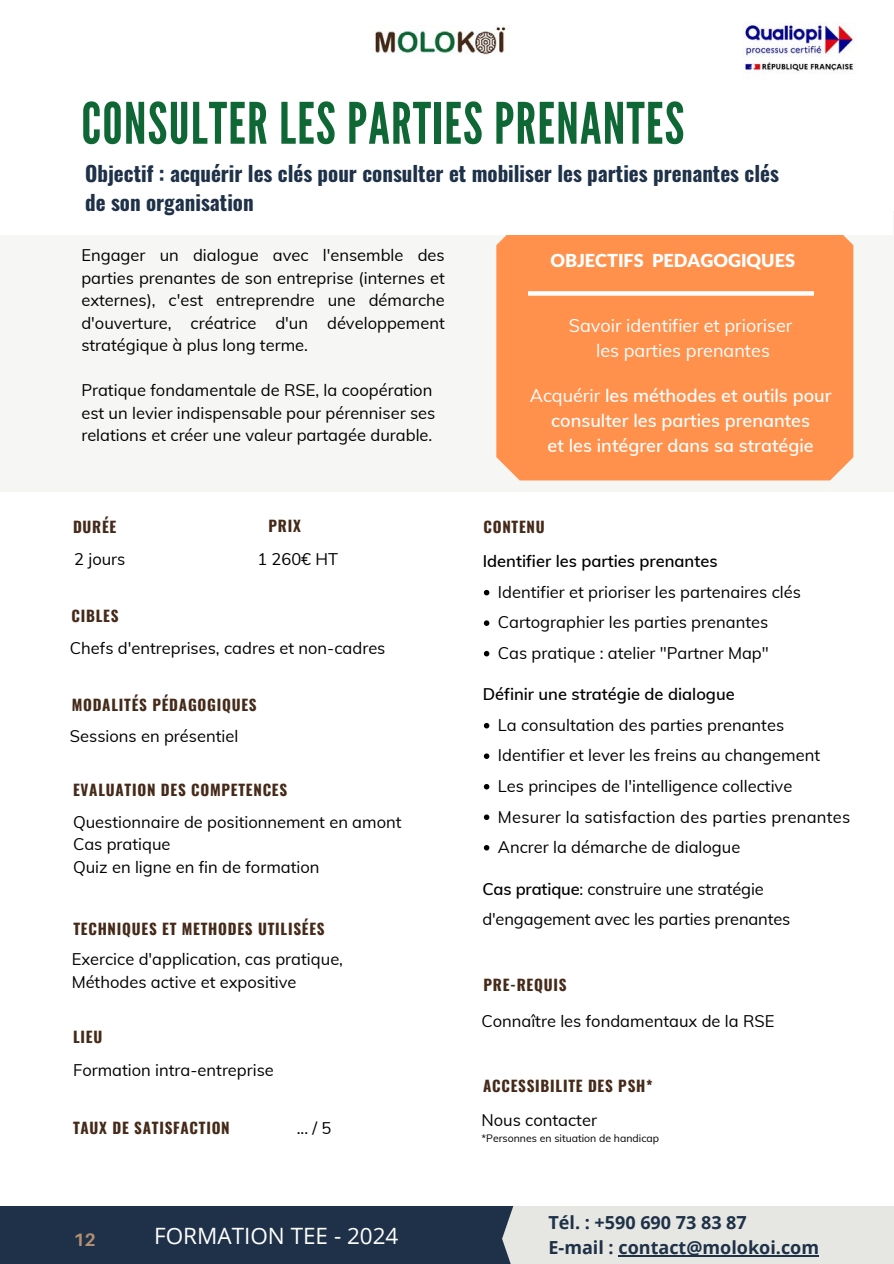
<style>
.page{position:relative;width:894px;height:1264px;background:#fff}
.page>*{position:absolute;margin:0;border:0;box-sizing:border-box;transform-origin:0 0}
.t1{font:57px "League Gothic";letter-spacing:.025em;color:#0e6734}
.t2{font:22.5px "Open Sans";color:#fff}
.t3{font:700 21px/29.2px "Oswald";color:#1e3148}
.t4{font:600 18px "Muli";color:#fff}
.t5{font:18px "Muli";color:#fff}
.t6{font:700 18px/24.8px "Open Sans";color:#1e3148}
.t7{font:900 18px "Lato Latin";color:#fff}
.t8{font:700 18px "Aileron";color:#b39073}
.t9{font:16.5px/22.5px "Muli";color:#000;text-align:justify}
.t10{font:600 16.5px "Muli";color:#000}
.t11{font:700 15.15px "Oswald";letter-spacing:.05em;color:#452a19}
.t12{font:10.5px "Muli";color:#000}
.s1{font-weight:400}
.s2{font-weight:600}
</style>
<div class="page">
<div style="left:0;top:211px;width:893px;height:280px;background:#f6f6f5"></div>
<div style="left:496px;top:235px;width:357px;height:245px;background:#ff914d"></div>
<div style="left:0;top:0;width:893px;height:234px;background:#fff"></div>
<div style="left:528px;top:291px;width:285px;height:5px;background:#fff"></div>
<svg style="left:483px;top:590px;width:6px;height:5px"></svg>
<svg style="left:483px;top:620px;width:6px;height:6px"></svg>
<svg style="left:483px;top:651px;width:6px;height:5px"></svg>
<svg style="left:483px;top:723px;width:6px;height:5px"></svg>
<svg style="left:483px;top:753px;width:6px;height:6px"></svg>
<svg style="left:483px;top:784px;width:6px;height:5px"></svg>
<svg style="left:483px;top:814px;width:6px;height:6px"></svg>
<svg style="left:483px;top:845px;width:6px;height:5px"></svg>
<div style="left:496px;top:1205px;width:397px;height:58px;background:#e6e7e2"></div>
<div style="left:0;top:1205px;width:513px;height:58px;background:#1e3148"></div>
<hr style="left:618px;top:1254px;width:201px;height:2px;background:#1e3148">
<img style="left:374px;top:25px;width:132px;height:30px">
<img style="left:743px;top:23px;width:112px;height:49px">
<p class="t1" style="left:81px;top:90px;width:604px">CONSULTER LES PARTIES PRENANTES</p>
<p class="t3" style="left:85px;top:158px;width:695px">Objectif : acquérir les clés pour consulter et mobiliser les parties prenantes clés de son organisation</p>
<h6 class="t9" style="left:81px;top:244px;width:365px">Engager un dialogue avec l'ensemble des parties prenantes de son entreprise (internes et externes), c'est entreprendre une démarche d'ouverture, créatrice d'un développement stratégique à plus long terme.</h6>
<p class="t9" style="left:81px;top:379px;width:355px;text-align:left">Pratique fondamentale de RSE, la coopération est un levier indispensable pour pérenniser ses relations et créer une valeur partagée durable.</p>
<p class="t11" style="left:73px;top:515px;width:45px">DURÉE</p>
<p class="t9" style="left:74px;top:547px;width:53px">2 jours</p>
<p class="t11" style="left:268px;top:514px;width:34px">PRIX</p>
<p class="t9" style="left:257px;top:547px;width:82px">1 260€ HT</p>
<h4 class="t11" style="left:72px;top:604px;width:48px">CIBLES</h4>
<p class="t9" style="left:70px;top:636px;width:317px">Chefs d'entreprises, cadres et non-cadres</p>
<p class="t11" style="left:72px;top:692px;width:186px">MODALITÉS PÉDAGOGIQUES</p>
<p class="t9" style="left:70px;top:724px;width:170px">Sessions en présentiel</p>
<p class="t11" style="left:73px;top:778px;width:216px">EVALUATION DES COMPETENCES</p>
<p class="t9" style="left:73px;top:810px;width:330px">Questionnaire de positionnement en amont</p>
<p class="t9" style="left:73px;top:832px;width:99px">Cas pratique</p>
<p class="t9" style="left:73px;top:855px;width:248px">Quiz en ligne en fin de formation</p>
<p class="t11" style="left:73px;top:916px;width:253px">TECHNIQUES ET METHODES UTILISÉES</p>
<p class="t9" style="left:72px;top:947px;width:273px">Exercice d'application, cas pratique,</p>
<p class="t9" style="left:72px;top:970px;width:226px">Méthodes active et expositive</p>
<p class="t11" style="left:73px;top:1025px;width:31px">LIEU</p>
<p class="t9" style="left:73px;top:1058px;width:202px">Formation intra-entreprise</p>
<p class="t11" style="left:73px;top:1115px;width:158px">TAUX DE SATISFACTION</p>
<p class="t9" style="left:297px;top:1116px;width:36px">... / 5</p>
<h2 class="t8" style="left:73px;top:1227px;width:24px">12</h2>
<p class="t2" style="left:154px;top:1219px;width:246px">FORMATION TEE - 2024</p>
<h3 class="t7" style="left:550px;top:252px;width:246px">OBJECTIFS PEDAGOGIQUES</h3>
<p class="t5" style="left:568px;top:314px;width:225px">Savoir identifier et prioriser</p>
<p class="t5" style="left:596px;top:339px;width:175px">les parties prenantes</p>
<p class="t4" style="left:529px;top:384px;width:303px"><span class="s1">Acquérir</span> les méthodes et outils pour</p>
<p class="t4" style="left:551px;top:408px;width:260px">consulter les parties prenantes</p>
<p class="t4" style="left:547px;top:433px;width:267px">et les intégrer dans sa stratégie</p>
<h1 class="t11" style="left:483px;top:515px;width:63px">CONTENU</h1>
<p class="t10" style="left:482px;top:551px;width:236px">Identifier les parties prenantes</p>
<p class="t9" style="left:498px;top:580px;width:304px">Identifier et prioriser les partenaires clés</p>
<p class="t9" style="left:498px;top:611px;width:272px">Cartographier les parties prenantes</p>
<h6 class="t9" style="left:498px;top:641px;width:272px">Cas pratique : atelier "Partner Map"</h6>
<p class="t10" style="left:482px;top:684px;width:253px">Définir une stratégie de dialogue</p>
<p class="t9" style="left:498px;top:713px;width:288px">La consultation des parties prenantes</p>
<p class="t9" style="left:498px;top:744px;width:323px">Identifier et lever les freins au changement</p>
<p class="t9" style="left:498px;top:774px;width:296px">Les principes de l'intelligence collective</p>
<p class="t9" style="left:498px;top:805px;width:354px">Mesurer la satisfaction des parties prenantes</p>
<p class="t9" style="left:498px;top:835px;width:244px">Ancrer la démarche de dialogue</p>
<p class="t9" style="left:482px;top:877px;width:283px"><span class="s2">Cas pratique</span>: construire une stratégie</p>
<p class="t9" style="left:482px;top:907px;width:309px">d'engagement avec les parties prenantes</p>
<p class="t11" style="left:483px;top:973px;width:85px">PRE-REQUIS</p>
<p class="t9" style="left:481px;top:1009px;width:294px">Connaître les fondamentaux de la RSE</p>
<p class="t11" style="left:483px;top:1073px;width:171px">ACCESSIBILITE DES PSH*</p>
<p class="t9" style="left:481px;top:1108px;width:117px">Nous contacter</p>
<p class="t12" style="left:481px;top:1131px;width:179px">*Personnes en situation de handicap</p>
<p class="t6" style="left:548px;top:1209px;width:272px">Tél. : +590 690 73 83 87<br>E-mail : contact@molokoi.com</p>
</div>
